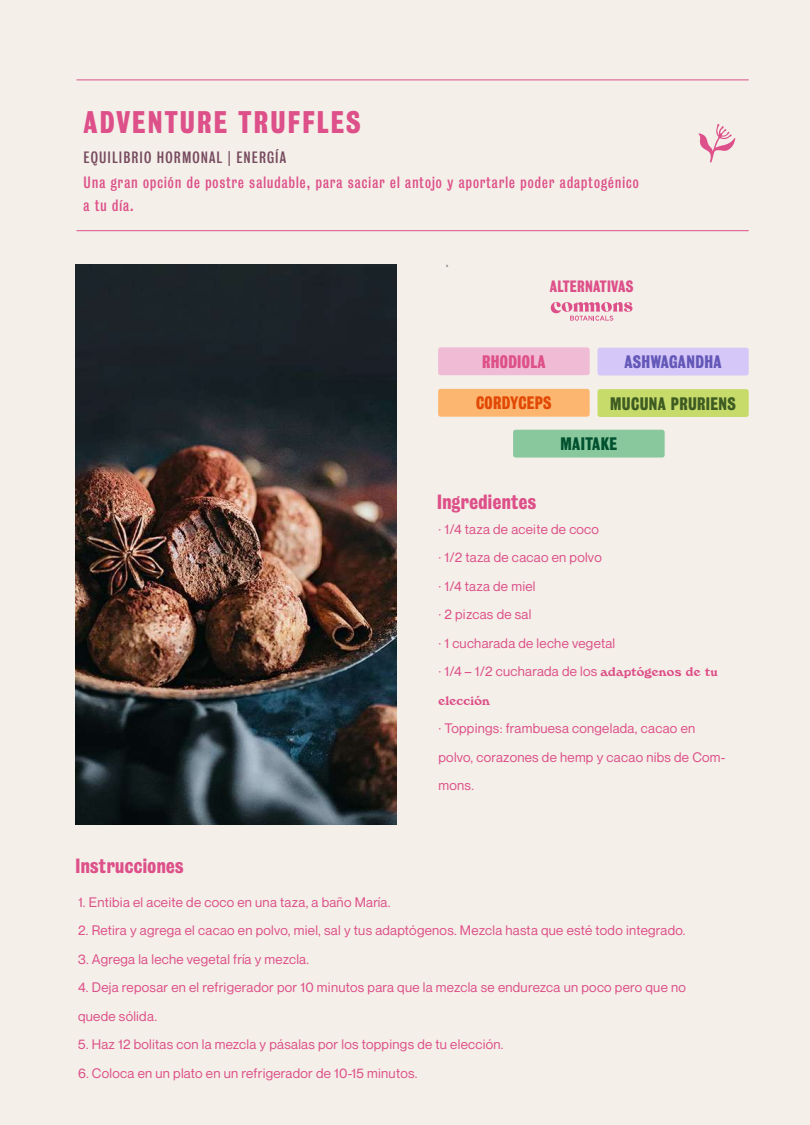
<style>
.page{position:relative;width:810px;height:1125px;background:#f4f0e9}
.page>*{position:absolute;margin:0;border:0;box-sizing:border-box;transform-origin:0 0}
.t1{font:700 28.5px "Bureau Grot";letter-spacing:.075em;color:#dd5089}
.t2{font:700 18.75px "Bureau Grot";letter-spacing:.02em;color:#dd5089}
.t3{font:700 16.5px "Bureau Grot";letter-spacing:.02em;color:#3e5b22}
.t4{font:700 16.5px "Bureau Grot";letter-spacing:.02em;color:#6358b8}
.t5{font:700 16.5px "Bureau Grot";letter-spacing:.02em;color:#e24905}
.t6{font:700 16.5px "Bureau Grot";letter-spacing:.02em;color:#dd5089}
.t7{font:700 16.5px "Bureau Grot";letter-spacing:.02em;color:#00512f}
.t8{font:condensed 15px/22.5px "Bureau Grot";letter-spacing:.075em;color:#dd5089}
.t9{font:condensed 15px "Bureau Grot";letter-spacing:.075em;color:#774a5f}
.t10{font:700 15px "Bureau Grot";letter-spacing:.02em;color:#dd5089}
.t11{font:13.5px/28.5px "Neue Montreal";letter-spacing:.02em;color:#dd5089}
.t12{font:700 13.5px "Windsor D";letter-spacing:.02em;color:#dd5089}
.t13{font:3.75px "Mabry Mono";color:#333}
.s1{font-family:"Windsor D";font-weight:700}
</style>
<div class="page">
<div style="left:438px;top:347px;width:152px;height:28px;background:#efbbd5;border-radius:3px"></div>
<div style="left:438px;top:389px;width:152px;height:28px;background:#fcb670;border-radius:3px"></div>
<div style="left:597px;top:348px;width:152px;height:28px;background:#d5c7f8;border-radius:3px"></div>
<div style="left:597px;top:389px;width:152px;height:28px;background:#c6db6a;border-radius:3px"></div>
<div style="left:513px;top:430px;width:152px;height:28px;background:#89c79d;border-radius:3px"></div>
<img style="left:76px;top:265px;width:320px;height:559px">
<hr style="left:77px;top:80px;width:672px;height:1px;background:#dd5089">
<hr style="left:77px;top:230px;width:672px;height:1px;background:#dd5089">
<svg style="left:698px;top:124px;width:37px;height:39px"></svg>
<svg style="left:551px;top:302px;width:82px;height:19px"></svg>
<h1 class="t1" style="left:83px;top:106px;width:279px">ADVENTURE TRUFFLES</h1>
<p class="t9" style="left:84px;top:149px;width:204px">EQUILIBRIO HORMONAL | ENERGÍA</p>
<p class="t8" style="left:84px;top:171px;width:557px">Una gran opción de postre saludable, para saciar el antojo y aportarle poder adaptogénico a tu día.</p>
<p class="t13" style="left:446px;top:263px;width:4px">4</p>
<p class="t10" style="left:550px;top:278px;width:85px">ALTERNATIVAS</p>
<p class="t6" style="left:482px;top:352px;width:65px">RHODIOLA</p>
<p class="t5" style="left:476px;top:394px;width:77px">CORDYCEPS</p>
<p class="t4" style="left:625px;top:352px;width:99px">ASHWAGANDHA</p>
<p class="t3" style="left:610px;top:394px;width:127px">MUCUNA PRURIENS</p>
<p class="t7" style="left:560px;top:434px;width:58px">MAITAKE</p>
<h2 class="t2" style="left:437px;top:491px;width:101px">Ingredientes</h2>
<h2 class="t2" style="left:75px;top:855px;width:110px">Instrucciones</h2>
<p class="t11" style="left:439px;top:515px;width:281px">· 1/4 taza de aceite de coco<br>· 1/2 taza de cacao en polvo<br>· 1/4 taza de miel<br>· 2 pizcas de sal<br>· 1 cucharada de leche vegetal<br>· 1/4 – 1/2 cucharada de los <span class="s1">adaptógenos de tu</span></p>
<p class="t12" style="left:439px;top:693px;width:53px">elección</p>
<p class="t11" style="left:439px;top:714px;width:289px">· Toppings: frambuesa congelada, cacao en polvo, corazones de hemp y cacao nibs de Com&shy;mons.</p>
<p class="t11" style="left:78px;top:888px;width:314px">1. Entibia el aceite de coco en una taza, a baño María.</p>
<p class="t11" style="left:78px;top:916px;width:609px">2. Retira y agrega el cacao en polvo, miel, sal y tus adaptógenos. Mezcla hasta que esté todo integrado.</p>
<p class="t11" style="left:78px;top:945px;width:233px">3. Agrega la leche vegetal fría y mezcla.</p>
<p class="t11" style="left:78px;top:973px;width:609px">4. Deja reposar en el refrigerador por 10 minutos para que la mezcla se endurezca un poco pero que no quede sólida.</p>
<p class="t11" style="left:78px;top:1030px;width:427px">5. Haz 12 bolitas con la mezcla y pásalas por los toppings de tu elección.</p>
<p class="t11" style="left:78px;top:1059px;width:341px">6. Coloca en un plato en un refrigerador de 10-15 minutos.</p>
</div>
